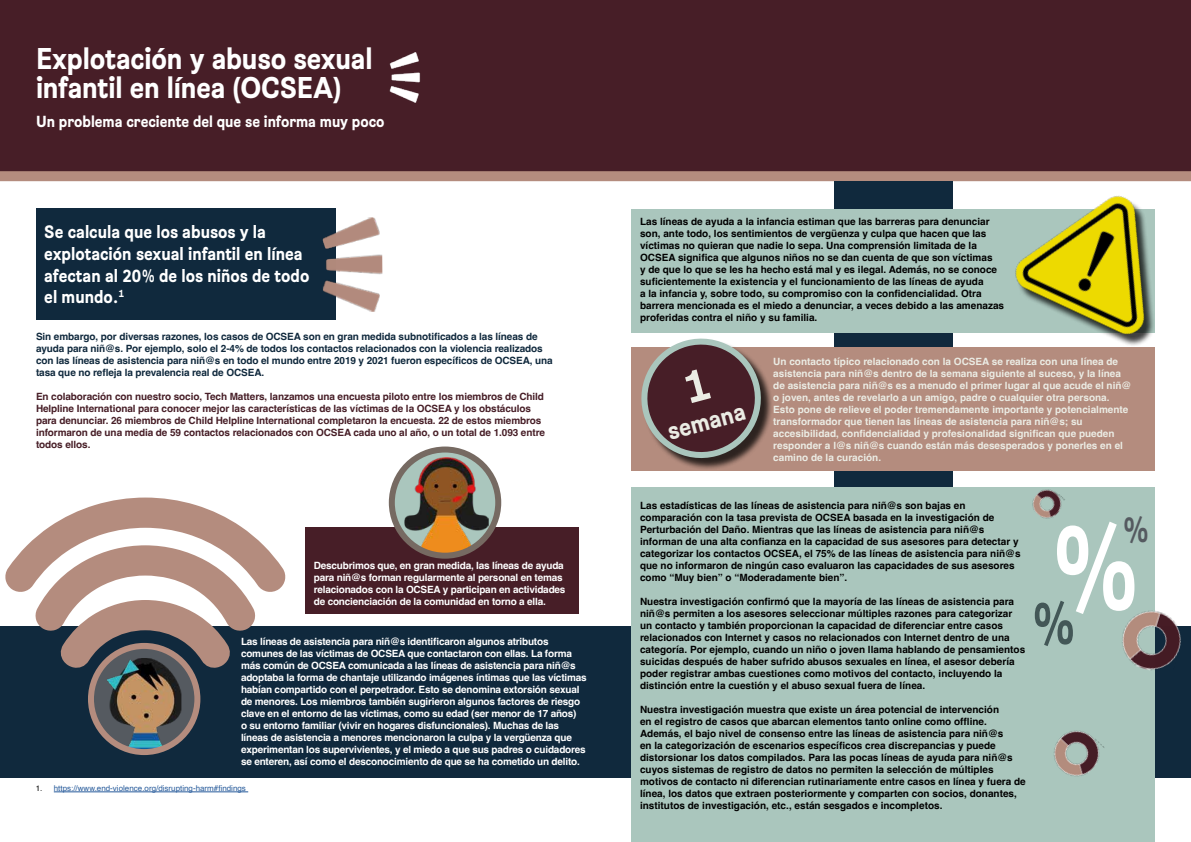
<style>
.page{position:relative;width:1191px;height:842px;background:#fff}
.page>*{position:absolute;margin:0;border:0;box-sizing:border-box;transform-origin:0 0}
.t1{font:700 122px "Brezel Grotesk";color:#fff}
.t2{font:700 60px "Brezel Grotesk";color:#435757}
.t3{font:700 36px "Brezel Grotesk";color:#555a60}
.t4{font:700 30px/29px "Brezel Grotesk";letter-spacing:-.005em;color:#fff}
.t5{font:700 25px "Brezel Grotesk";color:#ebece4}
.t6{font:700 18px/21.6px "Brezel Grotesk";color:#fff}
.t7{font:700 16px "Brezel Grotesk";color:#fff}
.t8{font:700 10px/12px "Helvetica";color:#000}
.t9{font:700 10px/12px "Helvetica";letter-spacing:-.02em;color:#fff}
.t10{font:700 10px/12px "Helvetica";color:#ebece4}
.t11{font:700 10px/12px "Helvetica";letter-spacing:-.01em;color:#471e27}
.t12{font:700 10px/12px "Helvetica";letter-spacing:-.01em;color:#10293d}
.t13{font:8px "Helvetica";color:#275b9b}
.s1{color:#000}
</style>
<div class="page">
<div style="left:0;top:0;width:1191px;height:181px;background:#471e27"></div>
<img style="left:390px;top:44px;width:39px;height:67px">
<div style="left:834px;top:181px;width:118px;height:661px;background:#10293d"></div>
<hr style="left:54px;top:792px;width:194px;height:1px;background:#275b9b">
<div style="left:0;top:626px;width:1191px;height:152px;background:#10293d"></div>
<div style="left:631px;top:488px;width:524px;height:354px;background:#aac6bd"></div>
<div style="left:36px;top:208px;width:299px;height:112px;background:#10293d"></div>
<div style="left:631px;top:347px;width:524px;height:124px;background:#b48c7e"></div>
<div style="left:631px;top:209px;width:524px;height:124px;background:#aac6bd"></div>
<img style="left:1122px;top:610px;width:59px;height:61px">
<img style="left:1053px;top:730px;width:52px;height:47px">
<img style="left:1027px;top:487px;width:40px;height:32px">
<img style="left:976px;top:132px;width:215px;height:214px">
<div style="left:305px;top:527px;width:273px;height:87px;background:#471e27"></div>
<svg style="left:392px;top:449px;width:106px;height:107px"></svg>
<img style="left:404px;top:457px;width:85px;height:99px">
<div style="left:389px;top:446px;width:112px;height:113px;border:6px solid #766a62;border-radius:50%"></div>
<img style="left:322px;top:217px;width:61px;height:95px">
<svg style="left:5px;top:497px;width:281px;height:224px"></svg>
<svg style="left:91px;top:646px;width:106px;height:106px;background:#666365"></svg>
<img style="left:107px;top:658px;width:74px;height:94px">
<div style="left:88px;top:643px;width:112px;height:112px;border:6px solid #b48c7e;border-radius:50%"></div>
<div style="left:643px;top:340px;width:130px;height:130px;background:#000;opacity:.75"></div>
<svg style="left:641px;top:338px;width:123px;height:123px"></svg>
<h3 class="t4" style="left:36px;top:44px;width:338px">Explotación y abuso sexual infantil en línea (OCSEA)</h3>
<h3 class="t7" style="left:36px;top:111px;width:350px">Un problema creciente del que se informa muy poco</h3>
<h3 class="t6" style="left:44px;top:221px;width:266px">Se calcula que los abusos y la explotación sexual infantil en línea afectan al 20% de los niños de todo el mundo.<sup>1</sup></h3>
<p class="t12" style="left:36px;top:332px;width:518px">Sin embargo, por diversas razones, los casos de OCSEA son en gran medida subnotificados a las líneas de ayuda para niñ@s. Por ejemplo, solo el 2-4% de todos los contactos relacionados con la violencia realizados con las líneas de asistencia para niñ@s en todo el mundo entre 2019 y 2021 fueron específicos de OCSEA, una tasa que no refleja la prevalencia real de OCSEA.</p>
<p class="t11" style="left:36px;top:392px;width:510px">En colaboración con nuestro socio, Tech Matters, lanzamos una encuesta piloto entre los miembros de Child Helpline International para conocer mejor las características de las víctimas de la OCSEA y los obstáculos para denunciar. 26 miembros de Child Helpline International completaron la encuesta. 22 de estos miembros informaron de una media de 59 contactos relacionados con OCSEA cada uno al año, o un total de 1.093 entre todos ellos.</p>
<p class="t9" style="left:314px;top:561px;width:253px">Descubrimos que, en gran medida, las líneas de ayuda para niñ@s forman regularmente al personal en temas relacionados con la OCSEA y participan en actividades de concienciación de la comunidad en torno a ella.</p>
<p class="t9" style="left:241px;top:637px;width:347px">Las líneas de asistencia para niñ@s identificaron algunos atributos comunes de las víctimas de OCSEA que contactaron con ellas. La forma más común de OCSEA comunicada a las líneas de asistencia para niñ@s adoptaba la forma de chantaje utilizando imágenes íntimas que las víctimas habían compartido con el perpetrador. Esto se denomina extorsión sexual de menores. Los miembros también sugirieron algunos factores de riesgo clave en el entorno de las víctimas, como su edad (ser menor de 17 años)<br>o su entorno familiar (vivir en hogares disfuncionales). Muchas de las líneas de asistencia a menores mencionaron la culpa y la vergüenza que experimentan los supervivientes, y el miedo a que sus padres o cuidadores se enteren, así como el desconocimiento de que se ha cometido un delito.</p>
<p class="t13" style="left:36px;top:782px;width:212px"><span class="s1">1.</span> https://www.end-violence.org/disrupting-harm#findings</p>
<p class="t8" style="left:640px;top:217px;width:366px">Las líneas de ayuda a la infancia estiman que las barreras para denunciar son, ante todo, los sentimientos de vergüenza y culpa que hacen que las víctimas no quieran que nadie lo sepa. Una comprensión limitada de la OCSEA significa que algunos niños no se dan cuenta de que son víctimas<br>y de que lo que se les ha hecho está mal y es ilegal. Además, no se conoce suficientemente la existencia y el funcionamiento de las líneas de ayuda<br>a la infancia y, sobre todo, su compromiso con la confidencialidad. Otra barrera mencionada es el miedo a denunciar, a veces debido a las amenazas proferidas contra el niño y su familia.</p>
<h3 class="t5" style="left:664px;top:416px;width:81px;rotate:-15deg">semana</h3>
<p class="t10" style="left:773px;top:356px;width:359px">Un contacto típico relacionado con la OCSEA se realiza con una línea de asistencia para niñ@s dentro de la semana siguiente al suceso, y la línea de asistencia para niñ@s es a menudo el primer lugar al que acude el niñ@ o joven, antes de revelarlo a un amigo, padre o cualquier otra persona.<br>Esto pone de relieve el poder tremendamente importante y potencialmente transformador que tienen las líneas de asistencia para niñ@s; su accesibilidad, confidencialidad y profesionalidad significan que pueden responder a l@s niñ@s cuando están más desesperados y ponerles en el camino de la curación.</p>
<p class="t8" style="left:640px;top:500px;width:382px">Las estadísticas de las líneas de asistencia para niñ@s son bajas en comparación con la tasa prevista de OCSEA basada en la investigación de Perturbación del Daño. Mientras que las líneas de asistencia para niñ@s informan de una alta confianza en la capacidad de sus asesores para detectar y categorizar los contactos OCSEA, el 75% de las líneas de asistencia para niñ@s que no informaron de ningún caso evaluaron las capacidades de sus asesores como “Muy bien” o “Moderadamente bien”.</p>
<p class="t8" style="left:640px;top:596px;width:387px">Nuestra investigación confirmó que la mayoría de las líneas de asistencia para niñ@s permiten a los asesores seleccionar múltiples razones para categorizar un contacto y también proporcionan la capacidad de diferenciar entre casos relacionados con Internet y casos no relacionados con Internet dentro de una categoría. Por ejemplo, cuando un niño o joven llama hablando de pensamientos suicidas después de haber sufrido abusos sexuales en línea, el asesor debería poder registrar ambas cuestiones como motivos del contacto, incluyendo la distinción entre la cuestión y el abuso sexual fuera de línea.</p>
<p class="t8" style="left:640px;top:704px;width:387px">Nuestra investigación muestra que existe un área potencial de intervención<br>en el registro de casos que abarcan elementos tanto online como offline.<br>Además, el bajo nivel de consenso entre las líneas de asistencia para niñ@s<br>en la categorización de escenarios específicos crea discrepancias y puede distorsionar los datos compilados. Para las pocas líneas de ayuda para niñ@s cuyos sistemas de registro de datos no permiten la selección de múltiples motivos de contacto ni diferencian rutinariamente entre casos en línea y fuera de línea, los datos que extraen posteriormente y comparten con socios, donantes, institutos de investigación, etc., están sesgados e incompletos.</p>
<h3 class="t3" style="left:1123px;top:507px;width:28px">%</h3>
<h1 class="t1" style="left:1050px;top:490px;width:91px">%</h1>
<h2 class="t2" style="left:1031px;top:585px;width:46px">%</h2>
</div>
